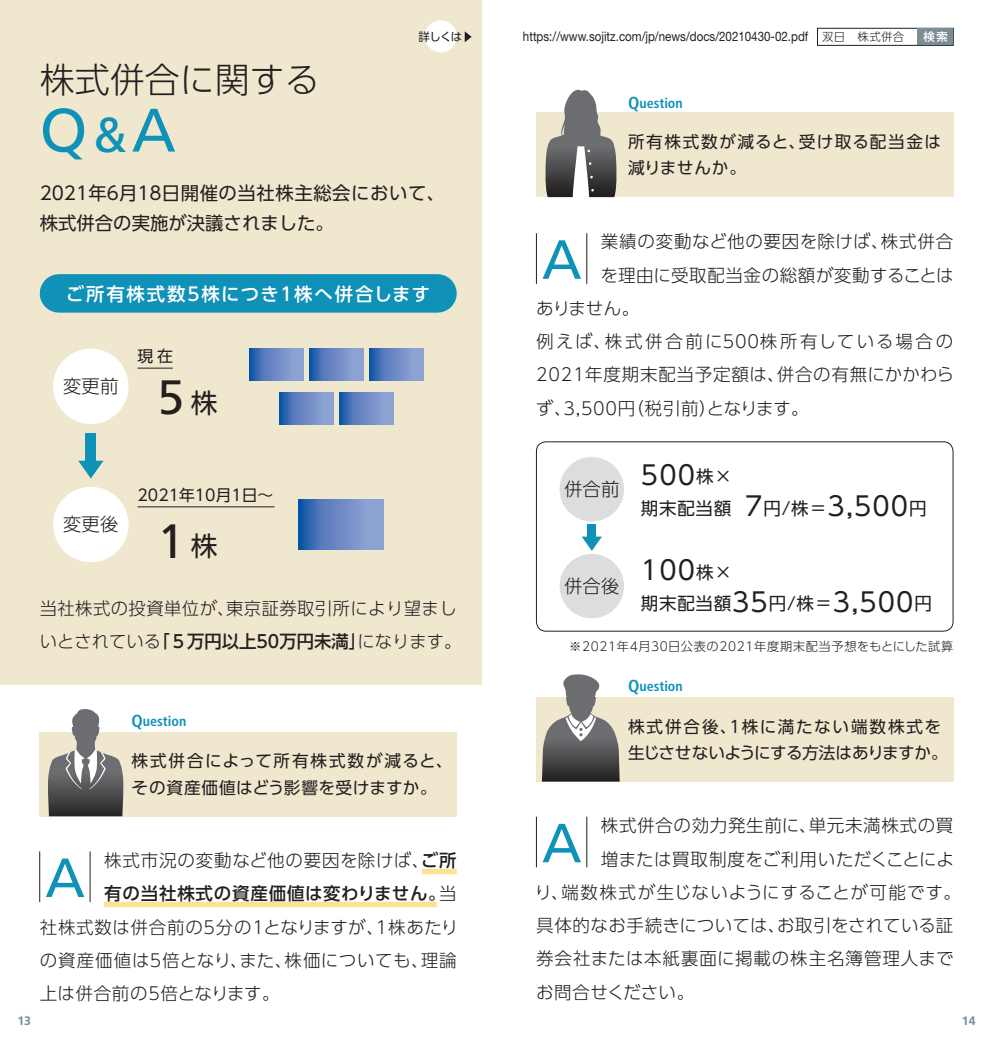
<style>
.page{position:relative;width:993px;height:1042px;background:#fff}
.page>*{position:absolute;margin:0;border:0;box-sizing:border-box;transform-origin:0 0}
.t1{font:61.25px "Frutiger LT Std";color:#1092b8}
.t2{font:48.12px "Frutiger LT Std";color:#231f20}
.t3{font:300 35px "UD Shin Go Pro";color:#231f20}
.t4{font:26.25px "UD Shin Go Pro";letter-spacing:.04em;color:#231f20}
.t5{font:18.38px/29.8px "UD Shin Go Pro";color:#231f20}
.t6{font:500 18.38px "UD Shin Go Pro";letter-spacing:.1em;color:#fff}
.t7{font:300 18.38px "UD Shin Go Pro";color:#231f20}
.t8{font:300 17.5px/33.2px "UD Shin Go Pro";letter-spacing:.035em;color:#231f20}
.t9{font:17.5px "UD Shin Go Pro";letter-spacing:.04em;color:#231f20}
.t10{font:300 17.5px "UD Shin Go Pro";letter-spacing:.055em;color:#231f20}
.t11{font:300 17.5px "UD Shin Go Pro";letter-spacing:.125em;color:#231f20}
.t12{font:300 17.5px "UD Shin Go Pro";letter-spacing:.015em;color:#231f20}
.t13{font:500 17.5px "UD Shin Go Pro";letter-spacing:.04em;color:#231f20}
.t14{font:300 17.5px "UD Shin Go Pro";letter-spacing:.01em;color:#231f20}
.t15{font:16.62px/26.2px "UD Shin Go Pro";letter-spacing:.005em;color:#231f20}
.t16{font:16.62px/26.2px "UD Shin Go Pro";letter-spacing:.05em;color:#231f20}
.t17{font:16.62px/26.2px "UD Shin Go Pro";letter-spacing:.08em;color:#231f20}
.t18{font:15.75px "UD Shin Go Pro";color:#231f20}
.t19{font:700 condensed 14px "Frutiger LT Std";color:#1092b8}
.t20{font:13.12px "Helvetica Neue LT Std";color:#231f20;scale:.88 1}
.t21{font:300 12.25px "UD Shin Go Pro";letter-spacing:.05em;color:#231f20}
.t22{font:700 12.25px "Frutiger LT Std";color:#7b8c95}
.t23{font:11.38px "UD Shin Go Pro";color:#231f20}
.t24{font:500 11.38px "UD Shin Go Pro";color:#fff}
.s1{font-size:49px}
.s2{font-family:"UD Shin Go Pro";font-weight:300;font-size:11.38px}
.s3{font-size:17.5px}
.s4{font-family:"UD Shin Go Pro";font-size:26.78px}
.s5{font-weight:500}
.s6{font-weight:300}
.s7{font-size:26.25px}
</style>
<div class="page">
<div style="left:536px;top:697px;width:416px;height:84px;background:#efe8cf"></div>
<div style="left:40px;top:732px;width:416px;height:84px;background:#efe8cf"></div>
<div style="left:536px;top:113px;width:416px;height:84px;background:#efe8cf"></div>
<div style="left:0;top:0;width:481px;height:685px;background:#efe8cf"></div>
<div style="left:422px;top:869px;width:34px;height:5px;background:#ffe192"></div>
<div style="left:104px;top:902px;width:333px;height:5px;background:#ffe192"></div>
<svg style="left:48px;top:709px;width:75px;height:107px"></svg>
<svg style="left:542px;top:674px;width:77px;height:107px"></svg>
<svg style="left:544px;top:89px;width:73px;height:108px"></svg>
<div style="left:559px;top:457px;width:65px;height:64px;background:#dcdddf;border-radius:50%"></div>
<div style="left:53px;top:348px;width:75px;height:76px;background:#fff;border-radius:50%"></div>
<div style="left:559px;top:554px;width:65px;height:64px;background:#dcdddf;border-radius:50%"></div>
<div style="left:53px;top:487px;width:75px;height:75px;background:#fff;border-radius:50%"></div>
<svg style="left:817px;top:28px;width:136px;height:18px"></svg>
<div style="left:916px;top:29px;width:36px;height:16px;background:#7b8c95"></div>
<div style="left:424px;top:20px;width:32px;height:32px;background:#fff;border-radius:50%"></div>
<svg style="left:464px;top:31px;width:7px;height:11px"></svg>
<div style="left:59px;top:274px;width:378px;height:39px;background:#1092b8"></div>
<svg style="left:299px;top:500px;width:84px;height:49px;background:#6586c3"></svg>
<hr style="left:137px;top:506px;width:137px;height:1px;background:#231f20">
<hr style="left:137px;top:368px;width:36px;height:1px;background:#231f20">
<svg style="left:279px;top:393px;width:54px;height:31px;background:#6486c3"></svg>
<svg style="left:339px;top:393px;width:54px;height:31px;background:#6486c3"></svg>
<svg style="left:249px;top:348px;width:54px;height:32px;background:#6385c2"></svg>
<svg style="left:309px;top:348px;width:54px;height:32px;background:#6486c3"></svg>
<svg style="left:369px;top:348px;width:54px;height:32px;background:#6486c3"></svg>
<svg style="left:78px;top:461px;width:25px;height:17px"></svg>
<div style="left:86px;top:433px;width:10px;height:30px;background:#1092b8"></div>
<svg style="left:581px;top:536px;width:20px;height:15px"></svg>
<div style="left:587px;top:524px;width:8px;height:20px;background:#1092b8"></div>
<div style="left:536px;top:441px;width:416px;height:190px;border:1px solid #231f20;border-radius:10px"></div>
<svg style="left:46px;top:858px;width:38px;height:39px"></svg>
<hr style="left:90px;top:851px;width:1px;height:51px;background:#231f20">
<hr style="left:39px;top:851px;width:1px;height:51px;background:#231f20">
<svg style="left:542px;top:824px;width:39px;height:38px"></svg>
<hr style="left:586px;top:817px;width:1px;height:50px;background:#231f20">
<hr style="left:536px;top:817px;width:1px;height:50px;background:#231f20">
<svg style="left:542px;top:240px;width:39px;height:39px"></svg>
<hr style="left:586px;top:233px;width:1px;height:51px;background:#231f20">
<hr style="left:536px;top:233px;width:1px;height:51px;background:#231f20">
<h3 class="t3" style="left:40px;top:51px;width:281px">株式併合に関する</h3>
<h1 class="t1" style="left:40px;top:94px;width:138px">Q<span class="s1">&amp;</span>A</h1>
<p class="t23" style="left:418px;top:28px;width:45px">詳しくは</p>
<p class="t20" style="left:522px;top:29px;width:434px">https://www.sojitz.com/jp/news/docs/20210430-02.pdf <span class="s2">双日　株式併合</span></p>
<p class="t24" style="left:923px;top:28px;width:26px">検索</p>
<p class="t19" style="left:628px;top:94px;width:56px"><span class="s3">Q</span>uestion</p>
<p class="t17" style="left:628px;top:128px;width:314px">所有株式数が減ると、受け取る配当金は減りませんか。</p>
<p class="t5" style="left:40px;top:177px;width:406px">2021年6月18日開催の当社株主総会において、株式併合の実施が決議されました。</p>
<p class="t6" style="left:66px;top:279px;width:365px">ご所有株式数5株につき1株へ併合します</p>
<p class="t7" style="left:63px;top:371px;width:57px">変更前</p>
<p class="t18" style="left:137px;top:344px;width:37px">現在</p>
<h2 class="t2" style="left:157px;top:369px;width:62px">5<span class="s4">株</span></h2>
<p class="t7" style="left:63px;top:509px;width:57px">変更後</p>
<p class="t18" style="left:137px;top:482px;width:137px">2021年10月1日～</p>
<h2 class="t2" style="left:157px;top:513px;width:62px">1<span class="s4">株</span></h2>
<p class="t8" style="left:40px;top:591px;width:423px">当社株式の投資単位が、東京証券取引所により望ましいとされている<span class="s5">「５万円以上50万円未満」</span>になります。</p>
<p class="t19" style="left:131px;top:713px;width:56px"><span class="s3">Q</span>uestion</p>
<p class="t16" style="left:131px;top:747px;width:322px">株式併合によって所有株式数が減ると、その資産価値はどう影響を受けますか。</p>
<p class="t8" style="left:104px;top:843px;width:354px">株式市況の変動など他の要因を除けば、<span class="s5">ご所</span></p>
<p class="t13" style="left:104px;top:879px;width:354px">有の当社株式の資産価値は変わりません。<span class="s6">当</span></p>
<p class="t8" style="left:40px;top:910px;width:420px">社株式数は併合前の5分の1となりますが、1株あたり</p>
<p class="t8" style="left:40px;top:943px;width:418px">の資産価値は5倍となり、また、株価についても、理論</p>
<p class="t8" style="left:40px;top:976px;width:241px">上は併合前の5倍となります。</p>
<p class="t8" style="left:600px;top:224px;width:354px">業績の変動など他の要因を除けば、株式併合</p>
<p class="t8" style="left:600px;top:258px;width:354px">を理由に受取配当金の総額が変動することは</p>
<p class="t8" style="left:536px;top:291px;width:105px">ありません。</p>
<p class="t11" style="left:536px;top:327px;width:418px">例えば、株式併合前に500株所有している場合の</p>
<p class="t8" style="left:536px;top:357px;width:419px">2021年度期末配当予定額は、併合の有無にかかわら</p>
<p class="t8" style="left:535px;top:391px;width:274px">ず、3,500円（税引前）となります。</p>
<p class="t7" style="left:564px;top:474px;width:57px">併合前</p>
<p class="t7" style="left:564px;top:571px;width:57px">併合後</p>
<h3 class="t4" style="left:640px;top:453px;width:92px">500<span class="s3">株×</span></h3>
<p class="t9" style="left:640px;top:494px;width:287px">期末配当額 <span class="s7">7</span>円/株＝<span class="s7">3,500</span>円</p>
<h3 class="t4" style="left:640px;top:549px;width:92px">100<span class="s3">株×</span></h3>
<p class="t9" style="left:640px;top:589px;width:292px">期末配当額<span class="s7">35</span>円/株＝<span class="s7">3,500</span>円</p>
<p class="t21" style="left:569px;top:636px;width:385px">※2021年4月30日公表の2021年度期末配当予想をもとにした試算</p>
<p class="t19" style="left:628px;top:678px;width:56px"><span class="s3">Q</span>uestion</p>
<p class="t15" style="left:628px;top:713px;width:321px">株式併合後、1株に満たない端数株式を生じさせないようにする方法はありますか。</p>
<p class="t8" style="left:600px;top:808px;width:354px">株式併合の効力発生前に、単元未満株式の買</p>
<p class="t12" style="left:600px;top:845px;width:354px">増または買取制度をご利用いただくことによ</p>
<p class="t10" style="left:534px;top:878px;width:428px">り、端数株式が生じないようにすることが可能です。</p>
<p class="t8" style="left:536px;top:908px;width:418px">具体的なお手続きについては、お取引をされている証</p>
<p class="t8" style="left:536px;top:941px;width:419px">券会社または本紙裏面に掲載の株主名簿管理人まで</p>
<p class="t14" style="left:536px;top:978px;width:160px">お問合せください。</p>
<p class="t22" style="left:17px;top:1013px;width:15px">13</p>
<p class="t22" style="left:961px;top:1013px;width:15px">14</p>
</div>
